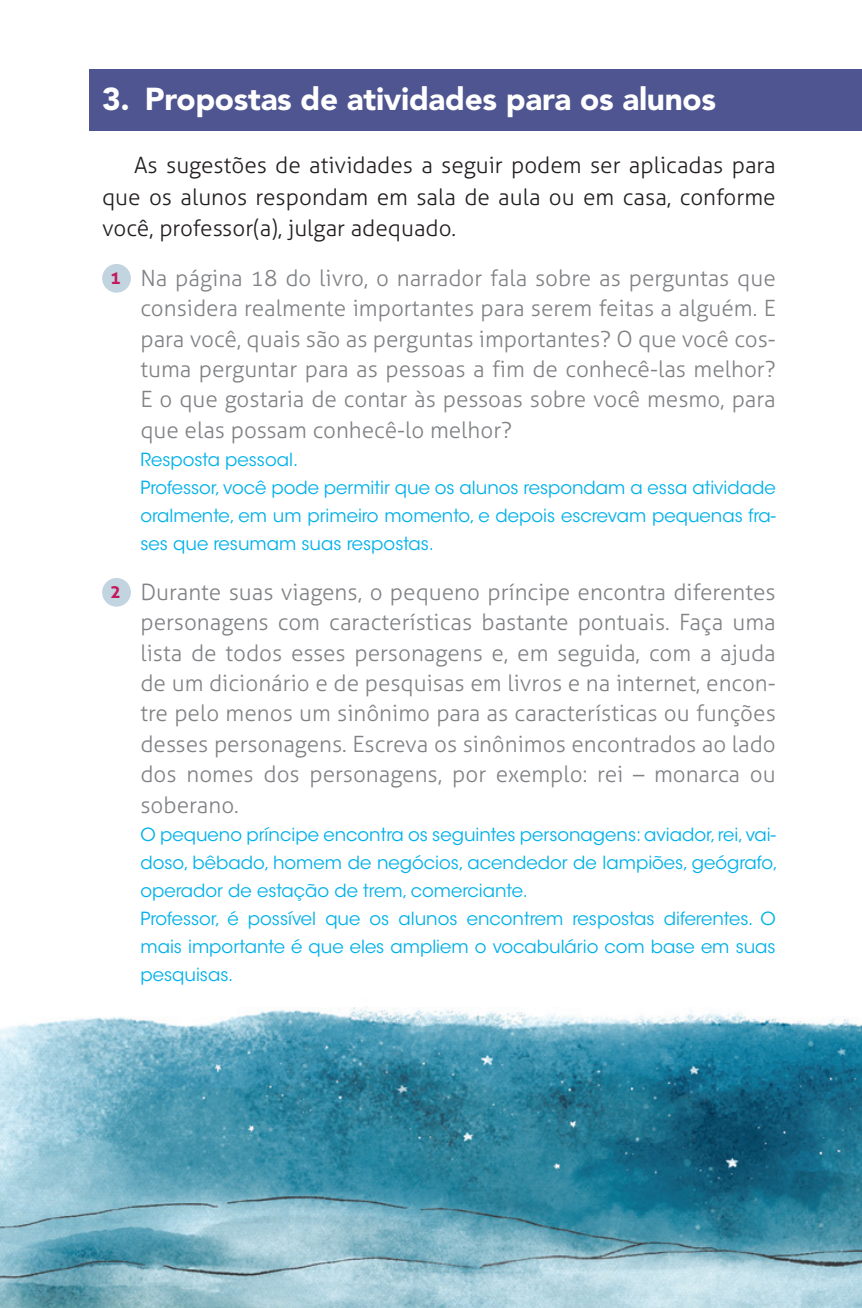
<style>
.page{position:relative;width:862px;height:1308px;background:#fff}
.page>*{position:absolute;margin:0;border:0;box-sizing:border-box;transform-origin:0 0}
.t1{font:900 31.5px "Avenir LT Std";letter-spacing:-.01em;color:#fff}
.t2{font:300 22.5px/30.4px "Aller";color:#808285;text-align:justify}
.t3{font:300 22.5px/31.5px "Aller";color:#231f20;text-align:justify}
.t4{font:18px/28.1px "ITC Avant Garde Std";color:#02b1e9}
.s1{font-weight:700;font-size:18px;color:#c3195d}
</style>
<div class="page">
<img style="left:0;top:1007px;width:861px;height:300px">
<div style="left:89px;top:69px;width:772px;height:61px;background:#4e5590"></div>
<div style="left:102px;top:264px;width:29px;height:29px;background:#c2d4e0;border-radius:50%"></div>
<div style="left:102px;top:578px;width:29px;height:28px;background:#c2d4e0;border-radius:50%"></div>
<h1 class="t1" style="left:102px;top:80px;width:615px">3. Propostas de atividades para os alunos</h1>
<p class="t3" style="left:102px;top:150px;width:674px;text-indent:32px">As sugestões de atividades a seguir podem ser aplicadas para que os alunos respondam em sala de aula ou em casa, conforme você, professor(a), julgar adequado.</p>
<p class="t2" style="left:140px;top:263px;width:636px;text-indent:-30px"><span class="s1">1</span> Na página 18 do livro, o narrador fala sobre as perguntas que considera realmente importantes para serem feitas a alguém. E para você, quais são as perguntas importantes? O que você cos&shy;tuma perguntar para as pessoas a fim de conhecê-las melhor?<br>E o que gostaria de contar às pessoas sobre você mesmo, para que elas possam conhecê-lo melhor?</p>
<p class="t4" style="left:140px;top:445px;width:636px">Resposta pessoal.<br>Professor, você pode permitir que os alunos respondam a essa atividade oralmente, em um primeiro momento, e depois escrevam pequenas fra&shy;ses que resumam suas respostas.</p>
<p class="t2" style="left:140px;top:577px;width:636px;text-indent:-30px"><span class="s1">2</span> Durante suas viagens, o pequeno príncipe encontra diferentes personagens com características bastante pontuais. Faça uma lista de todos esses personagens e, em seguida, com a ajuda de um dicionário e de pesquisas em livros e na internet, encon&shy;tre pelo menos um sinônimo para as características ou funções desses personagens. Escreva os sinônimos encontrados ao lado dos nomes dos personagens, por exemplo: rei – monarca ou soberano.</p>
<p class="t4" style="left:140px;top:820px;width:638px">O pequeno príncipe encontra os seguintes personagens: aviador, rei, vai&shy;doso, bêbado, homem de negócios, acendedor de lampiões, geógrafo, operador de estação de trem, comerciante.<br>Professor, é possível que os alunos encontrem respostas diferentes. O mais importante é que eles ampliem o vocabulário com base em suas pesquisas.</p>
</div>
